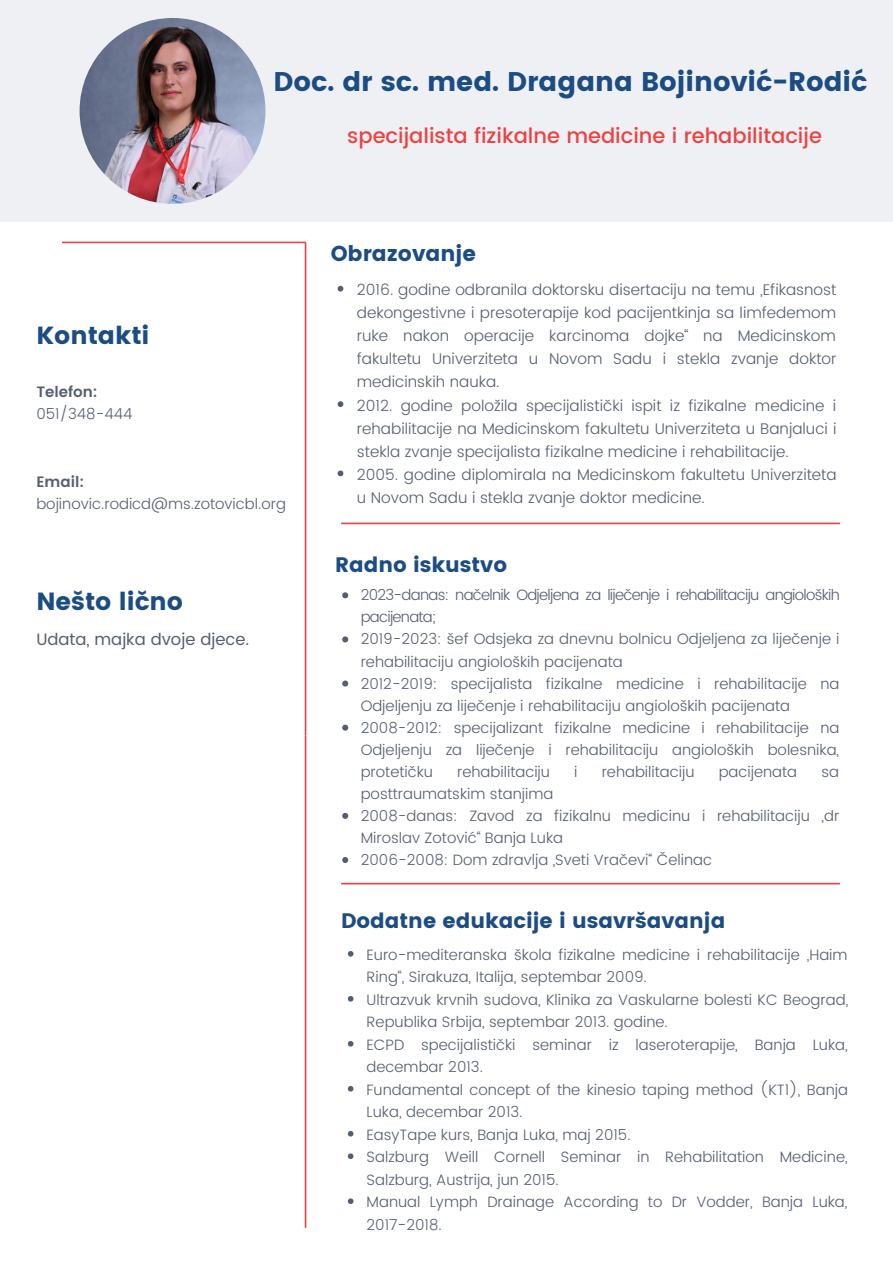
<style>
.page{position:relative;width:893px;height:1264px;background:#fff}
.page>*{position:absolute;margin:0;border:0;box-sizing:border-box;transform-origin:0 0}
.t1{font:27px "Poppins";color:#1c4c84}
.t2{font:24.75px "Poppins";color:#1c4c84}
.t3{font:21.6px "Poppins";color:#1c4c84}
.t4{font:500 21px "Poppins";color:#eb4343}
.t5{font:21px "Poppins";color:#1c4c84}
.t6{font:16.5px "Poppins";color:#555e70}
.t7{font:300 15.45px/23.1px "Poppins";color:#555e70;text-align:justify}
.t8{font:300 15px/22.5px "Poppins";color:#555e70}
.t9{font:300 15px/22px "Poppins";letter-spacing:-.05em;color:#555e70}
.t10{font:600 15px "Poppins";color:#555e70}
</style>
<div class="page">
<div style="left:0;top:0;width:892px;height:221px;background:#eff0f4"></div>
<img style="left:80px;top:18px;width:185px;height:186px;border-radius:50%">
<svg style="left:341px;top:522px;width:498px;height:2px"></svg>
<svg style="left:341px;top:882px;width:498px;height:2px"></svg>
<svg style="left:62px;top:241px;width:244px;height:986px"></svg>
<svg style="left:337px;top:286px;width:6px;height:5px"></svg>
<svg style="left:337px;top:401px;width:6px;height:6px"></svg>
<svg style="left:337px;top:470px;width:6px;height:6px"></svg>
<svg style="left:342px;top:592px;width:6px;height:6px"></svg>
<svg style="left:342px;top:636px;width:6px;height:6px"></svg>
<svg style="left:342px;top:680px;width:6px;height:6px"></svg>
<svg style="left:342px;top:724px;width:6px;height:6px"></svg>
<svg style="left:342px;top:812px;width:6px;height:7px"></svg>
<svg style="left:342px;top:857px;width:6px;height:6px"></svg>
<svg style="left:348px;top:951px;width:5px;height:5px"></svg>
<svg style="left:348px;top:996px;width:5px;height:5px"></svg>
<svg style="left:348px;top:1041px;width:5px;height:5px"></svg>
<svg style="left:348px;top:1086px;width:5px;height:5px"></svg>
<svg style="left:348px;top:1131px;width:5px;height:5px"></svg>
<svg style="left:348px;top:1153px;width:5px;height:5px"></svg>
<svg style="left:348px;top:1198px;width:5px;height:5px"></svg>
<p class="t1" style="left:273px;top:66px;width:595px">Doc. dr sc. med. Dragana Bojinović-Rodić</p>
<p class="t4" style="left:347px;top:123px;width:476px">specijalista fizikalne medicine i rehabilitacije</p>
<p class="t2" style="left:36px;top:321px;width:115px">Kontakti</p>
<p class="t10" style="left:36px;top:383px;width:63px">Telefon:</p>
<p class="t8" style="left:36px;top:403px;width:98px">051/348-444</p>
<p class="t10" style="left:36px;top:473px;width:49px">Email:</p>
<p class="t8" style="left:36px;top:493px;width:251px">bojinovic.rodicd@ms.zotovicbl.org</p>
<p class="t2" style="left:36px;top:586px;width:148px">Nešto lično</p>
<p class="t6" style="left:36px;top:629px;width:214px">Udata, majka dvoje djece.</p>
<p class="t3" style="left:330px;top:241px;width:147px">Obrazovanje</p>
<p class="t7" style="left:357px;top:278px;width:481px">2016. godine odbranila doktorsku disertaciju na temu „Efikasnost dekongestivne i presoterapije kod pacijentkinja sa limfedemom ruke nakon operacije karcinoma dojke“ na Medicinskom fakultetu Univerziteta u Novom Sadu i stekla zvanje doktor medicinskih nauka.</p>
<p class="t7" style="left:357px;top:393px;width:481px">2012. godine položila specijalistički ispit iz fizikalne medicine i rehabilitacije na Medicinskom fakultetu Univerziteta u Banjaluci i stekla zvanje specijalista fizikalne medicine i rehabilitacije.</p>
<p class="t7" style="left:357px;top:463px;width:481px">2005. godine diplomirala na Medicinskom fakultetu Univerziteta u Novom Sadu i stekla zvanje doktor medicine.</p>
<p class="t5" style="left:335px;top:552px;width:173px">Radno iskustvo</p>
<p class="t9" style="left:360px;top:584px;width:481px">2023-danas: načelnik Odjeljena za liječenje i rehabilitaciju angioloških pacijenata;</p>
<p class="t8" style="left:360px;top:628px;width:480px;line-height:22px">2019-2023: šef Odsjeka za dnevnu bolnicu Odjeljena za liječenje i rehabilitaciju angioloških pacijenata</p>
<p class="t8" style="left:360px;top:672px;width:480px;line-height:22px">2012-2019: specijalista fizikalne medicine i rehabilitacije na<br>Odjeljenju za liječenje i rehabilitaciju angioloških pacijenata</p>
<p class="t8" style="left:360px;top:716px;width:480px;line-height:22px;text-align:justify">2008-2012: specijalizant fizikalne medicine i rehabilitacije na Odjeljenju za liječenje i rehabilitaciju angioloških bolesnika, protetičku</p>
<p class="t8" style="left:457px;top:760px;width:94px">rehabilitaciju</p>
<p class="t8" style="left:574px;top:760px;width:5px">i</p>
<p class="t8" style="left:601px;top:760px;width:94px">rehabilitaciju</p>
<p class="t8" style="left:718px;top:760px;width:80px">pacijenata</p>
<p class="t8" style="left:821px;top:760px;width:19px">sa</p>
<p class="t8" style="left:360px;top:782px;width:194px">posttraumatskim stanjima</p>
<p class="t8" style="left:360px;top:804px;width:480px;line-height:22px">2008-danas: Zavod za fizikalnu medicinu i rehabilitaciju „dr<br>Miroslav Zotović“ Banja Luka</p>
<p class="t8" style="left:360px;top:848px;width:353px">2006-2008: Dom zdravlja „Sveti Vračevi“ Čelinac</p>
<p class="t5" style="left:341px;top:908px;width:385px">Dodatne edukacije i usavršavanja</p>
<p class="t8" style="left:366px;top:943px;width:482px">Euro-mediteranska škola fizikalne medicine i rehabilitacije „Haim<br>Ring“, Sirakuza, Italija, septembar 2009.</p>
<p class="t8" style="left:366px;top:988px;width:483px">Ultrazvuk krvnih sudova, Klinika za Vaskularne bolesti KC Beograd,<br>Republika Srbija, septembar 2013. godine.</p>
<p class="t8" style="left:366px;top:1033px;width:482px">ECPD specijalistički seminar iz laseroterapije, Banja Luka, decembar 2013.</p>
<p class="t8" style="left:366px;top:1078px;width:483px">Fundamental concept of the kinesio taping method (KT1), Banja<br>Luka, decembar 2013.</p>
<p class="t8" style="left:366px;top:1123px;width:265px">EasyTape kurs, Banja Luka, maj 2015.</p>
<p class="t8" style="left:366px;top:1145px;width:482px">Salzburg Weill Cornell Seminar in Rehabilitation Medicine,<br>Salzburg, Austrija, jun 2015.</p>
<p class="t8" style="left:366px;top:1190px;width:482px">Manual Lymph Drainage According to Dr Vodder, Banja Luka,<br>2017-2018.</p>
</div>
